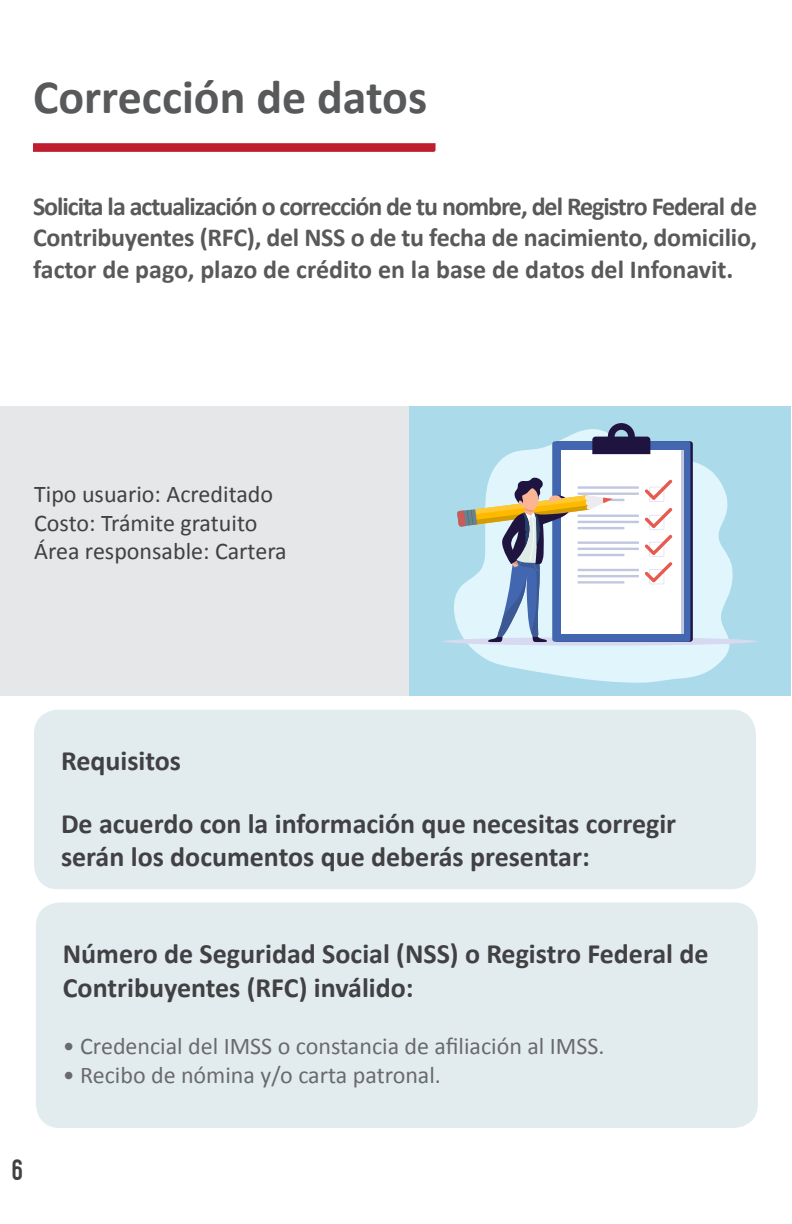
<style>
.page{position:relative;width:792px;height:1224px;background:#fff}
.page>*{position:absolute;margin:0;border:0;box-sizing:border-box;transform-origin:0 0}
.t1{font:700 48px "Calibri";color:#58595b}
.t2{font:700 28px/33.6px "Calibri";color:#414042}
.t3{font:700 26px/31.2px "Calibri";color:#58595b;text-align:justify}
.t4{font:24px "Calibri";color:#696a6d}
.t5{font:24px/28.8px "Calibri";color:#414042}
.t6{font:condensed 24px "BROOKLINE";color:#414042}
</style>
<div class="page">
<svg style="left:33px;top:143px;width:403px;height:9px"></svg>
<div style="left:0;top:407px;width:408px;height:289px;background:#e6e7e8"></div>
<div style="left:409px;top:407px;width:382px;height:289px;background:#abdaea"></div>
<div style="left:34px;top:710px;width:722px;height:179px;background:#e2ecef;border-radius:24px"></div>
<div style="left:36px;top:902px;width:722px;height:226px;background:#e2ecef;border-radius:24px"></div>
<svg style="left:454px;top:429px;width:279px;height:254px;fill:#e0f5fc"></svg>
<div style="left:442px;top:637px;width:316px;height:9px;background:#d6d9f0;border-radius:50%"></div>
<div style="left:555px;top:441px;width:138px;height:201px;background:linear-gradient(to bottom,#1f1440,#1f1440);border-radius:3px"></div>
<svg style="left:552px;top:441px;width:138px;height:201px;fill:#4266b0"></svg>
<div style="left:562px;top:450px;width:119px;height:183px;background:#fff"></div>
<svg style="left:592px;top:423px;width:58px;height:31px"></svg>
<svg style="left:644px;top:479px;width:29px;height:105px"></svg>
<hr style="left:578px;top:486px;width:61px;height:3px;background:#c2c7e0">
<hr style="left:578px;top:493px;width:61px;height:2px;background:#c2c7e0">
<hr style="left:578px;top:499px;width:46px;height:2px;background:#c2c7e0">
<hr style="left:578px;top:515px;width:61px;height:2px;background:#c2c7e0">
<hr style="left:578px;top:521px;width:61px;height:2px;background:#c2c7e0">
<hr style="left:578px;top:527px;width:46px;height:2px;background:#c2c7e0">
<hr style="left:578px;top:541px;width:61px;height:3px;background:#c2c7e0">
<hr style="left:578px;top:548px;width:61px;height:2px;background:#c2c7e0">
<hr style="left:578px;top:554px;width:46px;height:2px;background:#c2c7e0">
<hr style="left:578px;top:569px;width:61px;height:2px;background:#c2c7e0">
<hr style="left:578px;top:575px;width:61px;height:2px;background:#c2c7e0">
<hr style="left:578px;top:581px;width:46px;height:3px;background:#c2c7e0">
<svg style="left:457px;top:477px;width:156px;height:165px"></svg>
<h1 class="t1" style="left:33px;top:66px;width:396px">Corrección de datos</h1>
<p class="t3" style="left:33px;top:191px;width:726px">Solicita la actualización o corrección de tu nombre, del Registro Federal de Contribuyentes (RFC), del NSS o de tu fecha de nacimiento, domicilio, factor de pago, plazo de crédito en la base de datos del Infonavit.</p>
<p class="t5" style="left:34px;top:480px;width:254px">Tipo usuario: Acreditado<br>Costo: Trámite gratuito<br>Área responsable: Cartera</p>
<p class="t6" style="left:11px;top:1153px;width:13px">6</p>
<p class="t2" style="left:61px;top:744px;width:122px">Requisitos</p>
<p class="t2" style="left:61px;top:807px;width:617px">De acuerdo con la información que necesitas corregir serán los documentos que deberás presentar:</p>
<p class="t2" style="left:63px;top:937px;width:647px">Número de Seguridad Social (NSS) o Registro Federal de<br>Contribuyentes (RFC) inválido:</p>
<p class="t4" style="left:63px;top:1031px;width:543px">• Credencial del IMSS o constancia de afiliación al IMSS.</p>
<p class="t4" style="left:63px;top:1060px;width:380px">• Recibo de nómina y/o carta patronal.</p>
</div>
